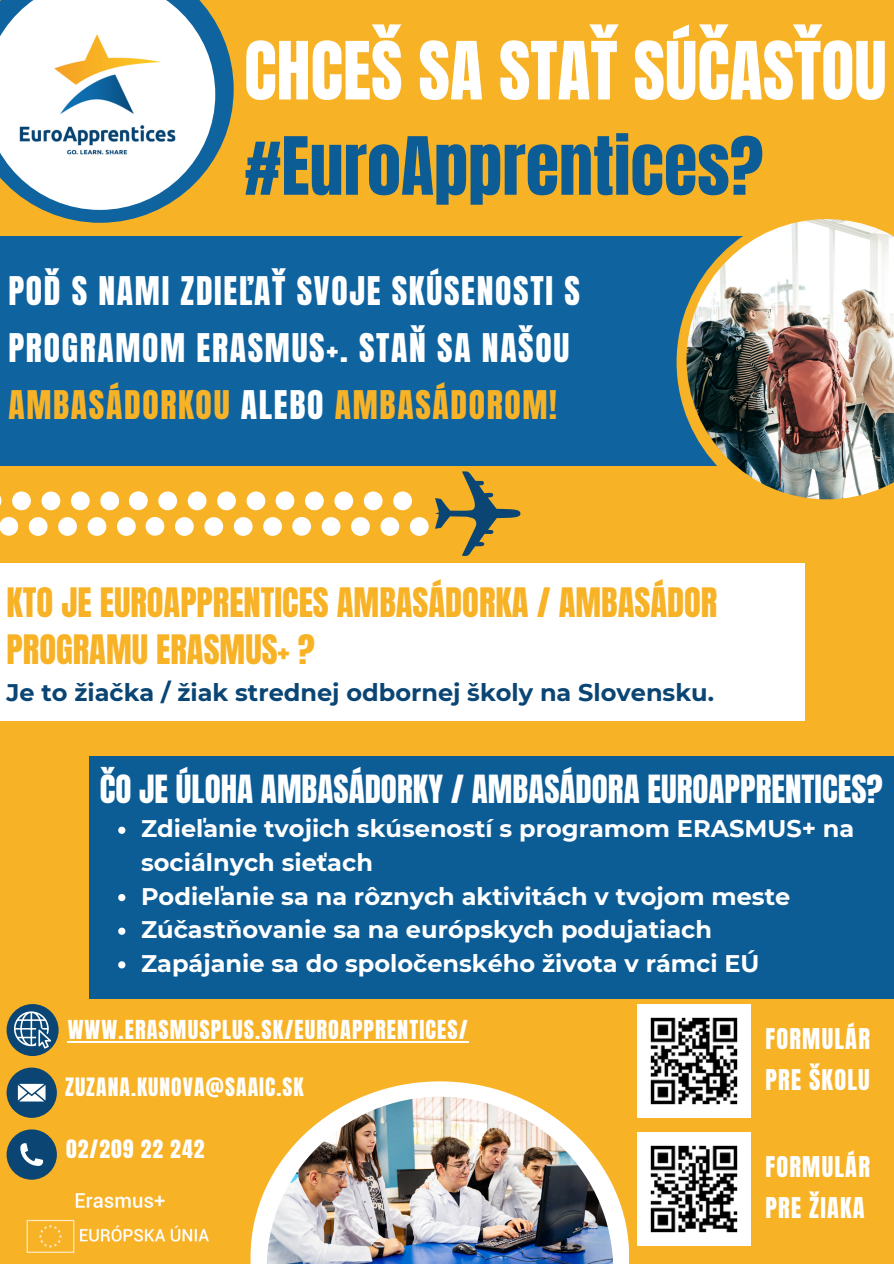
<style>
.page{position:relative;width:894px;height:1264px;background:#fff}
.page>*{position:absolute;margin:0;border:0;box-sizing:border-box;transform-origin:0 0}
.t1{font:68.25px/95.2px "Anton";color:#fff}
.t2{font:34.5px/47.2px "Anton";color:#f8b226}
.t3{font:33.6px/57.3px "Anton";letter-spacing:.05em;color:#fff}
.t4{font:33px "Anton";color:#fff}
.t5{font:24.3px/41.7px "Anton";letter-spacing:.05em;color:#fff}
.t6{font:700 24px/33.6px "Montserrat";color:#fff}
.t7{font:700 24px "Montserrat";color:#0a4574}
.t8{font:22.2px "Anton";letter-spacing:.05em;color:#fff}
.t9{font:21.45px "Anton";letter-spacing:.05em;color:#fff}
.s1{color:#0c5c96}
.s2{color:#f8b226}
</style>
<div class="page">
<div style="left:0;top:0;width:893px;height:1263px;background:#f8b226"></div>
<div style="left:0;top:236px;width:893px;height:230px;background:#0f64a0"></div>
<svg style="left:676px;top:309px;width:159px;height:191px;fill:#f8b226"></svg>
<img style="left:686px;top:219px;width:207px;height:280px">
<svg style="left:43px;top:21px;width:190px;height:202px"></svg>
<img style="left:0;top:0;width:215px;height:210px">
<svg style="left:250px;top:1081px;width:378px;height:182px"></svg>
<img style="left:266px;top:1096px;width:347px;height:167px">
<svg style="left:0;top:471px;width:521px;height:85px"></svg>
<div style="left:7px;top:1129px;width:50px;height:50px;background:#0a4574;border-radius:50%"></div>
<svg style="left:20px;top:1143px;width:23px;height:22px"></svg>
<div style="left:7px;top:1067px;width:50px;height:50px;background:#0a4574;border-radius:50%"></div>
<svg style="left:18px;top:1083px;width:27px;height:18px"></svg>
<img style="left:26px;top:1219px;width:183px;height:34px">
<img style="left:75px;top:1193px;width:90px;height:15px">
<div style="left:0;top:563px;width:804px;height:158px;background:#fff"></div>
<div style="left:89px;top:756px;width:804px;height:242px;background:#0c5c96"></div>
<svg style="left:118px;top:826px;width:7px;height:7px"></svg>
<svg style="left:118px;top:894px;width:7px;height:7px"></svg>
<svg style="left:118px;top:927px;width:7px;height:7px"></svg>
<svg style="left:118px;top:961px;width:7px;height:7px"></svg>
<div style="left:7px;top:1004px;width:52px;height:52px;background:#0a4574;border-radius:50%"></div>
<svg style="left:14px;top:1011px;width:37px;height:37px"></svg>
<hr style="left:68px;top:1040px;width:401px;height:2px;background:#fff">
<img style="left:637px;top:1004px;width:113px;height:113px">
<img style="left:637px;top:1132px;width:113px;height:113px">
<p class="t1" style="left:244px;top:24px;width:643px">CHCEŠ SA STAŤ SÚČASŤOU <span class="s1">#EuroApprentices?</span></p>
<p class="t3" style="left:8px;top:262px;width:572px">POĎ S NAMI ZDIEĽAŤ SVOJE SKÚSENOSTI S<br>PROGRAMOM ERASMUS+. STAŇ SA NAŠOU<br><span class="s2">AMBASÁDORKOU</span> ALEBO <span class="s2">AMBASÁDOROM!</span></p>
<p class="t2" style="left:7px;top:579px;width:712px">KTO JE EUROAPPRENTICES AMBASÁDORKA / AMBASÁDOR<br>PROGRAMU ERASMUS+ ?</p>
<p class="t7" style="left:7px;top:677px;width:708px">Je to žiačka / žiak strednej odbornej školy na Slovensku.</p>
<p class="t4" style="left:100px;top:765px;width:784px">ČO JE ÚLOHA AMBASÁDORKY / AMBASÁDORA EUROAPPRENTICES?</p>
<h2 class="t6" style="left:141px;top:812px;width:714px">Zdieľanie tvojich skúseností s programom ERASMUS+ na sociálnych sieťach</h2>
<p class="t6" style="left:141px;top:879px;width:650px">Podieľanie sa na rôznych aktivitách v tvojom meste</p>
<h4 class="t6" style="left:141px;top:913px;width:572px">Zúčastňovanie sa na európskych podujatiach</h4>
<h2 class="t6" style="left:141px;top:946px;width:619px">Zapájanie sa do spoločenského života v rámci EÚ</h2>
<p class="t8" style="left:68px;top:1013px;width:401px">WWW.ERASMUSPLUS.SK/EUROAPPRENTICES/</p>
<p class="t5" style="left:765px;top:1017px;width:106px">FORMULÁR<br>PRE ŠKOLU</p>
<p class="t9" style="left:65px;top:1071px;width:240px">ZUZANA.KUNOVA@SAAIC.SK</p>
<h2 class="t9" style="left:66px;top:1133px;width:140px">02/209 22 242</h2>
<p class="t5" style="left:765px;top:1145px;width:106px">FORMULÁR<br>PRE ŽIAKA</p>
</div>
